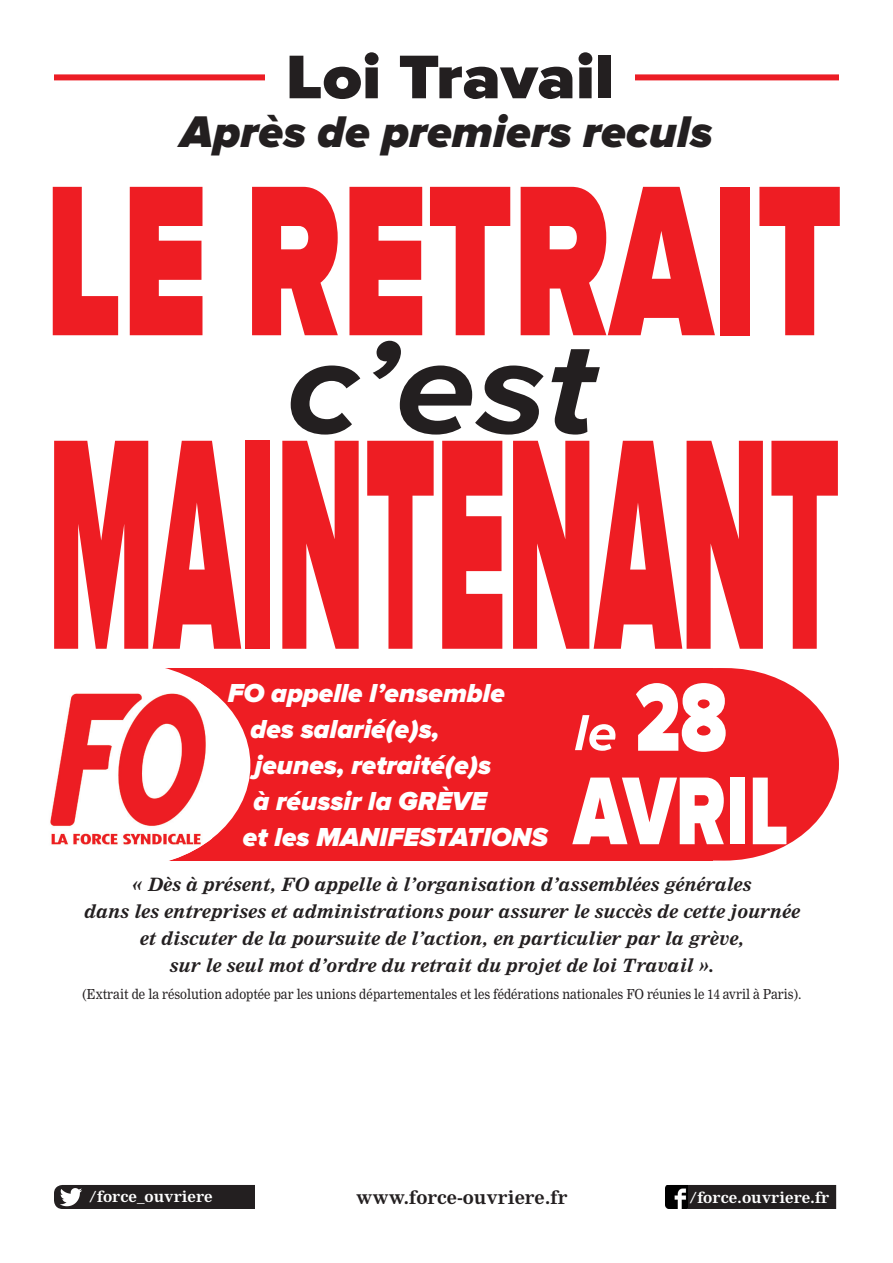
<style>
.page{position:relative;width:893px;height:1263px;background:#fff}
.page>*{position:absolute;margin:0;border:0;box-sizing:border-box;transform-origin:0 0}
.t1{font:900 311.85px "Proxima Nova";color:#ee1d23;scale:.38 1}
.t2{font:900 222.45px "Proxima Nova";color:#ee1d23;scale:.65 1}
.t3{font:italic 700 136.2px "Proxima Nova";color:#231f20;scale:1.07 1}
.t4{font:900 99.9px "Proxima Nova";color:#fff;scale:.74 1}
.t5{font:900 63.9px "Proxima Nova";color:#231f20;scale:1.07 1}
.t6{font:italic 700 52.5px "Proxima Nova";color:#fff}
.t7{font:italic 900 46.05px "Proxima Nova";color:#231f20}
.t8{font:italic 900 27px "Proxima Nova";color:#fff}
.t9{font:italic 700 18px "Nimrod MT Std";color:#231f20}
.t10{font:700 18px "Nimrod MT Std";color:#231f20}
.t11{font:700 15px "Nimrod MT Std";color:#fff}
.t12{font:13.5px "Nimrod MT Std";color:#231f20;scale:.9 1}
</style>
<div class="page">
<div style="left:54px;top:74px;width:785px;height:6px;background:#ec1d25"></div>
<div style="left:265px;top:48px;width:370px;height:95px;background:#fff"></div>
<div style="left:92px;top:668px;width:621px;height:193px;background:#ee1d23"></div>
<svg style="left:713px;top:668px;width:126px;height:193px;fill:#ee1d23"></svg>
<svg style="left:92px;top:668px;width:158px;height:171px;fill:#fff"></svg>
<img style="left:50px;top:681px;width:162px;height:180px">
<div style="left:54px;top:1185px;width:782px;height:24px;background:#231f20"></div>
<div style="left:255px;top:1185px;width:414px;height:24px;background:#fff"></div>
<img style="left:665px;top:1185px;width:22px;height:24px">
<p class="t5" style="left:286px;top:40px;width:308px">Loi Travail</p>
<p class="t7" style="left:180px;top:105px;width:534px">Après de premiers reculs</p>
<p class="t2" style="left:45px;top:133px;width:1228px">LE RETRAIT</p>
<p class="t3" style="left:287px;top:310px;width:290px">c’est</p>
<p class="t1" style="left:48px;top:365px;width:2086px">MAINTENANT</p>
<p class="t8" style="left:228px;top:677px;width:278px">FO appelle l’ensemble</p>
<p class="t8" style="left:250px;top:713px;width:190px">des salarié(e)s,</p>
<p class="t8" style="left:255px;top:749px;width:238px">jeunes, retraité(e)s</p>
<p class="t8" style="left:253px;top:785px;width:235px">à réussir la GRÈVE</p>
<p class="t8" style="left:243px;top:821px;width:306px">et les MANIFESTATIONS</p>
<p class="t4" style="left:635px;top:660px;width:126px">28</p>
<p class="t4" style="left:574px;top:753px;width:292px">AVRIL</p>
<p class="t6" style="left:574px;top:703px;width:44px">le</p>
<p class="t9" style="left:132px;top:874px;width:621px">« Dès à présent, FO appelle à l’organisation d’assemblées générales</p>
<p class="t9" style="left:84px;top:901px;width:717px">dans les entreprises et administrations pour assurer le succès de cette journée</p>
<p class="t9" style="left:140px;top:928px;width:606px">et discuter de la poursuite de l’action, en particulier par la grève,</p>
<p class="t9" style="left:169px;top:955px;width:547px">sur le seul mot d’ordre du retrait du projet de loi Travail ».</p>
<p class="t12" style="left:83px;top:986px;width:800px">(Extrait de la résolution adoptée par les unions départementales et les fédérations nationales FO réunies le 14 avril à Paris).</p>
<p class="t11" style="left:89px;top:1187px;width:125px">/force_ouvriere</p>
<p class="t10" style="left:356px;top:1187px;width:213px">www.force-ouvriere.fr</p>
<p class="t11" style="left:689px;top:1189px;width:142px">/force.ouvriere.fr</p>
</div>
